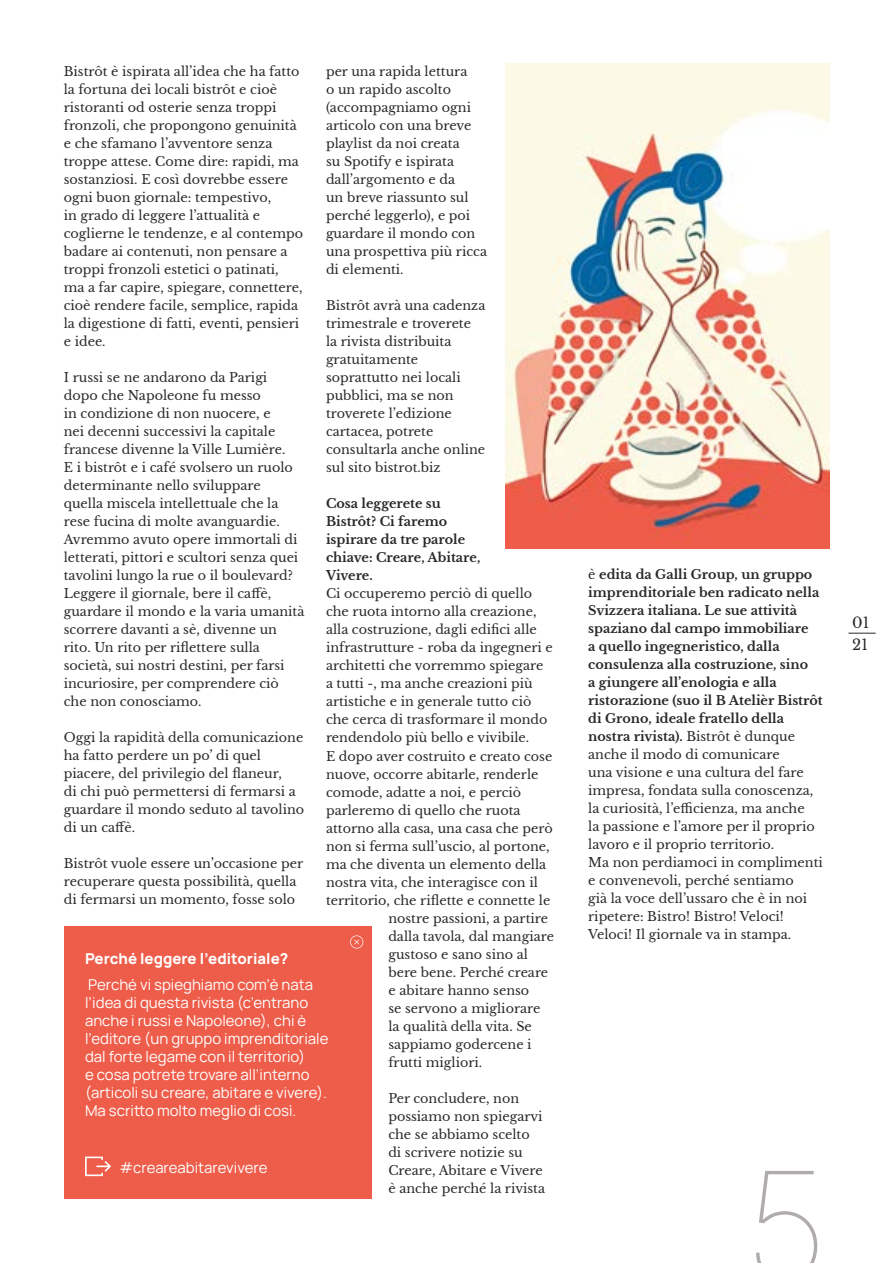
<style>
.page{position:relative;width:893px;height:1263px;background:#fff}
.page>*{position:absolute;margin:0;border:0;box-sizing:border-box;transform-origin:0 0}
.t1{font:100 150px "Inter";color:#b0abad}
.t2{font:15px/18px "Manrope";color:#fff}
.t3{font:800 15px "Manrope";color:#fff}
.t4{font:14.7px "Libre Baskerville";color:#2a292a}
.t5{font:12.75px/18px "Libre Baskerville";color:#2a292a}
.t6{font:700 12.75px/18px "Libre Baskerville";color:#2a292a}
.s1{font-weight:700}
</style>
<div class="page">
<svg style="left:848px;top:633px;width:28px;height:1px"></svg>
<img style="left:506px;top:64px;width:323px;height:485px">
<div style="left:64px;top:926px;width:307px;height:273px;background:#ee5d4a"></div>
<svg style="left:350px;top:935px;width:13px;height:13px"></svg>
<svg style="left:85px;top:1156px;width:26px;height:20px"></svg>
<p class="t5" style="left:64px;top:63px;width:241px">Bistrôt è ispirata all’idea che ha fatto la fortuna dei locali bistrôt e cioè ristoranti od osterie senza troppi fronzoli, che propongono genuinità e che sfamano l’avventore senza troppe attese. Come dire: rapidi, ma sostanziosi. E così dovrebbe essere ogni buon giornale: tempestivo,<br>in grado di leggere l’attualità e coglierne le tendenze, e al contempo badare ai contenuti, non pensare a troppi fronzoli estetici o patinati,<br>ma a far capire, spiegare, connettere, cioè rendere facile, semplice, rapida la digestione di fatti, eventi, pensieri e idee.</p>
<p class="t5" style="left:64px;top:369px;width:242px">I russi se ne andarono da Parigi<br>dopo che Napoleone fu messo<br>in condizione di non nuocere, e<br>nei decenni successivi la capitale francese divenne la Ville Lumière.<br>E i bistrôt e i café svolsero un ruolo determinante nello sviluppare<br>quella miscela intellettuale che la rese fucina di molte avanguardie.<br>Avremmo avuto opere immortali di letterati, pittori e scultori senza quei tavolini lungo la rue o il boulevard?<br>Leggere il giornale, bere il caffè, guardare il mondo e la varia umanità scorrere davanti a sè, divenne un rito. Un rito per riflettere sulla società, sui nostri destini, per farsi incuriosire, per comprendere ciò che non conosciamo.</p>
<p class="t5" style="left:64px;top:729px;width:242px">Oggi la rapidità della comunicazione ha fatto perdere un po’ di quel piacere, del privilegio del flaneur,<br>di chi può permettersi di fermarsi a guardare il mondo seduto al tavolino di un caffè.</p>
<p class="t5" style="left:64px;top:855px;width:241px">Bistrôt vuole essere un’occasione per recuperare questa possibilità, quella di fermarsi un momento, fosse solo</p>
<p class="t5" style="left:326px;top:63px;width:163px">per una rapida lettura<br>o un rapido ascolto (accompagniamo ogni articolo con una breve playlist da noi creata<br>su Spotify e ispirata dall’argomento e da<br>un breve riassunto sul perché leggerlo), e poi guardare il mondo con una prospettiva più ricca di elementi.</p>
<p class="t5" style="left:326px;top:297px;width:161px">Bistrôt avrà una cadenza trimestrale e troverete la rivista distribuita gratuitamente soprattutto nei locali pubblici, ma se non troverete l’edizione cartacea, potrete consultarla anche online sul sito bistrot.biz</p>
<p class="t6" style="left:326px;top:495px;width:156px">Cosa leggerete su<br>Bistrôt? Ci faremo ispirare da tre parole chiave: Creare, Abitare,<br>Vivere.</p>
<p class="t5" style="left:326px;top:585px;width:208px">Ci occuperemo perciò di quello</p>
<p class="t5" style="left:326px;top:603px;width:212px">che ruota intorno alla creazione,</p>
<p class="t5" style="left:326px;top:621px;width:212px">alla costruzione, dagli edifici alle</p>
<p class="t5" style="left:326px;top:639px;width:228px">infrastrutture - roba da ingegneri e</p>
<p class="t5" style="left:326px;top:657px;width:219px">architetti che vorremmo spiegare</p>
<p class="t5" style="left:326px;top:675px;width:208px">a tutti -, ma anche creazioni più</p>
<p class="t5" style="left:326px;top:693px;width:207px">artistiche e in generale tutto ciò</p>
<p class="t5" style="left:326px;top:711px;width:223px">che cerca di trasformare il mondo</p>
<p class="t5" style="left:326px;top:729px;width:205px">rendendolo più bello e vivibile.</p>
<p class="t5" style="left:326px;top:747px;width:228px">E dopo aver costruito e creato cose</p>
<p class="t5" style="left:326px;top:765px;width:214px">nuove, occorre abitarle, renderle</p>
<p class="t5" style="left:326px;top:783px;width:197px">comode, adatte a noi, e perciò</p>
<p class="t5" style="left:326px;top:801px;width:196px">parleremo di quello che ruota</p>
<p class="t5" style="left:326px;top:819px;width:228px">attorno alla casa, una casa che però</p>
<p class="t5" style="left:326px;top:837px;width:225px">non si ferma sull’uscio, al portone,</p>
<p class="t5" style="left:326px;top:855px;width:222px">ma che diventa un elemento della</p>
<p class="t5" style="left:326px;top:873px;width:213px">nostra vita, che interagisce con il</p>
<p class="t5" style="left:326px;top:891px;width:226px">territorio, che riflette e connette le</p>
<p class="t5" style="left:388px;top:909px;width:161px">nostre passioni, a partire</p>
<p class="t5" style="left:388px;top:927px;width:167px">dalla tavola, dal mangiare</p>
<p class="t5" style="left:388px;top:945px;width:141px">gustoso e sano sino al</p>
<p class="t5" style="left:388px;top:963px;width:161px">bere bene. Perché creare</p>
<p class="t5" style="left:388px;top:981px;width:142px">e abitare hanno senso</p>
<p class="t5" style="left:388px;top:999px;width:154px">se servono a migliorare</p>
<p class="t5" style="left:388px;top:1017px;width:145px">la qualità della vita. Se</p>
<p class="t5" style="left:388px;top:1035px;width:145px">sappiamo godercene i</p>
<p class="t5" style="left:388px;top:1053px;width:95px">frutti migliori.</p>
<p class="t5" style="left:388px;top:1089px;width:158px">Per concludere, non possiamo non spiegarvi che se abbiamo scelto di scrivere notizie su<br>Creare, Abitare e Vivere è anche perché la rivista</p>
<p class="t3" style="left:85px;top:948px;width:205px">Perché leggere l’editoriale?</p>
<p class="t2" style="left:85px;top:975px;width:245px">Perché vi spieghiamo com’è nata l’idea di questa rivista (c’entrano anche i russi e Napoleone), chi è l’editore (un gruppo imprenditoriale dal forte legame con il territorio)<br>e cosa potrete trovare all’interno (articoli su creare, abitare e vivere).<br>Ma scritto molto meglio di così.</p>
<p class="t2" style="left:119px;top:1157px;width:150px">#creareabitarevivere</p>
<p class="t5" style="left:588px;top:565px;width:236px">è <span class="s1">edita da Galli Group, un gruppo imprenditoriale ben radicato nella Svizzera italiana. Le sue attività spaziano dal campo immobiliare<br>a quello ingegneristico, dalla consulenza alla costruzione, sino<br>a giungere all’enologia e alla ristorazione (suo il B Atelièr Bistrôt di Grono, ideale fratello della nostra rivista).</span> Bistrôt è dunque anche il modo di comunicare<br>una visione e una cultura del fare impresa, fondata sulla conoscenza, la curiosità, l’efficienza, ma anche<br>la passione e l’amore per il proprio lavoro e il proprio territorio.<br>Ma non perdiamoci in complimenti e convenevoli, perché sentiamo<br>già la voce dell’ussaro che è in noi ripetere: Bistro! Bistro! Veloci!<br>Veloci! Il giornale va in stampa.</p>
<p class="t4" style="left:852px;top:613px;width:19px">01</p>
<p class="t4" style="left:852px;top:635px;width:17px">21</p>
<h1 class="t1" style="left:743px;top:1116px;width:87px">5</h1>
</div>
